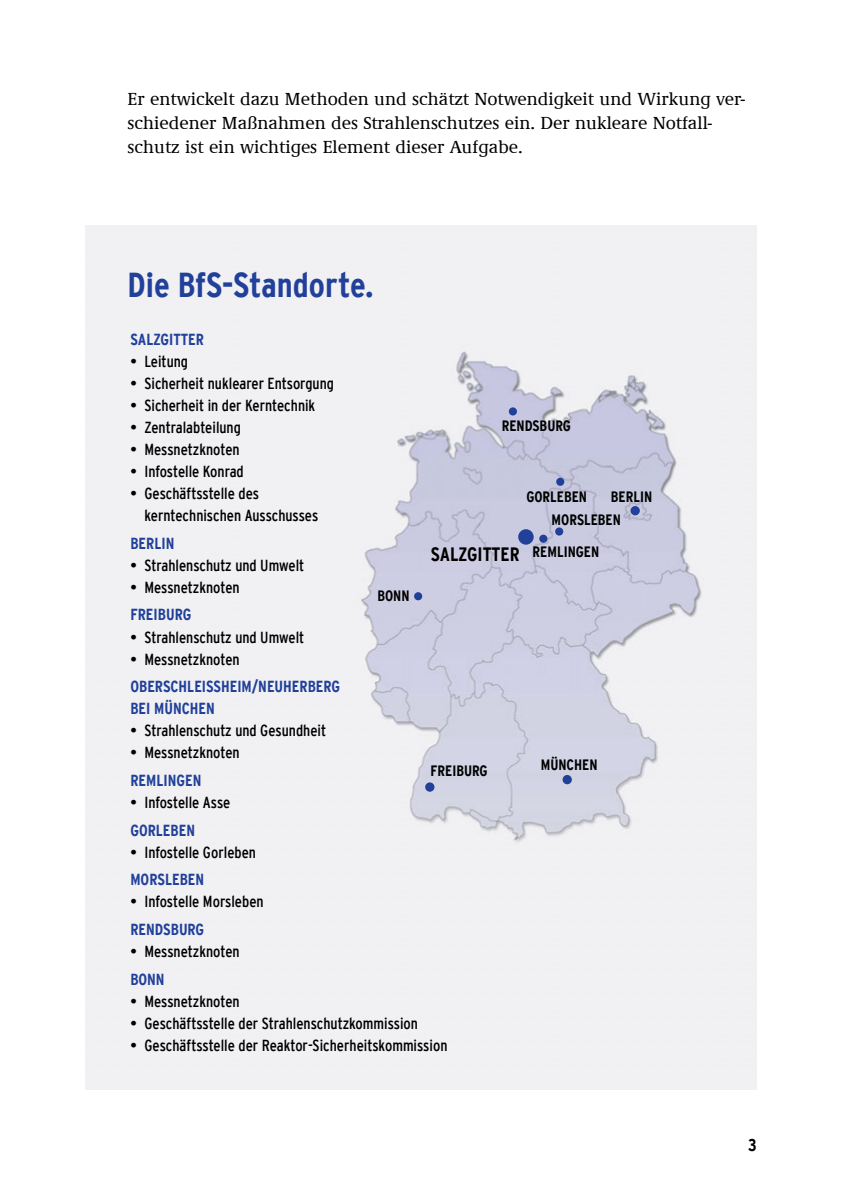
<style>
.page{position:relative;width:842px;height:1191px;background:#fff}
.page>*{position:absolute;margin:0;border:0;box-sizing:border-box;transform-origin:0 0}
.t1{font:700 condensed 34.6px "Interstate";color:#21409a}
.Fließtext{font:700 condensed 19.4px "Interstate";color:#000}
.Fließtext-2{font:500 18px/24px "Demos EF";color:#000}
.t2{font:700 condensed 17px "Interstate";color:#000}
.t3{font:condensed 16px/22px "Interstate";color:#000}
.t4{font:700 condensed 16px/22px "Interstate";color:#21409a}
.Fließtext-3{font:700 condensed 15px "Interstate";color:#000}
</style>
<div class="page">
<img style="left:85px;top:226px;width:672px;height:863px">
<div style="left:518px;top:529px;width:16px;height:15px;background:#21409a;border-radius:50%"></div>
<div style="left:539px;top:534px;width:8px;height:9px;background:#21409a;border-radius:50%"></div>
<div style="left:555px;top:527px;width:8px;height:8px;background:#21409a;border-radius:50%"></div>
<div style="left:556px;top:478px;width:8px;height:8px;background:#21409a;border-radius:50%"></div>
<div style="left:630px;top:506px;width:10px;height:9px;background:#21409a;border-radius:50%"></div>
<div style="left:425px;top:782px;width:9px;height:9px;background:#21409a;border-radius:50%"></div>
<div style="left:563px;top:775px;width:9px;height:9px;background:#21409a;border-radius:50%"></div>
<div style="left:414px;top:592px;width:8px;height:8px;background:#21409a;border-radius:50%"></div>
<div style="left:509px;top:407px;width:8px;height:8px;background:#21409a;border-radius:50%"></div>
<p class="Fließtext-2" style="left:128px;top:87px;width:619px">Er entwickelt dazu Methoden und schätzt Notwendigkeit und Wirkung ver&shy;schiedener Maßnahmen des Strahlenschutzes ein. Der nukleare Notfall&shy;schutz ist ein wichtiges Element dieser Aufgabe.</p>
<p class="t1" style="left:128px;top:265px;width:248px">Die BfS-Standorte.</p>
<p class="t4" style="left:130px;top:328px;width:75px">SALZGITTER</p>
<p class="t3" style="left:130px;top:350px;width:59px">• Leitung</p>
<p class="t3" style="left:130px;top:372px;width:205px">• Sicherheit nuklearer Entsorgung</p>
<p class="t3" style="left:130px;top:394px;width:187px">• Sicherheit in der Kerntechnik</p>
<p class="t3" style="left:130px;top:416px;width:112px">• Zentralabteilung</p>
<p class="t3" style="left:130px;top:438px;width:111px">• Messnetzknoten</p>
<p class="t3" style="left:130px;top:460px;width:115px">• Infostelle Konrad</p>
<p class="t3" style="left:144px;top:482px;width:175px;text-indent:-14px">• Geschäftsstelle des kerntechnischen Ausschusses</p>
<p class="t4" style="left:130px;top:532px;width:46px">BERLIN</p>
<p class="t3" style="left:130px;top:554px;width:175px">• Strahlenschutz und Umwelt</p>
<p class="t3" style="left:130px;top:576px;width:111px">• Messnetzknoten</p>
<p class="t4" style="left:130px;top:604px;width:62px">FREIBURG</p>
<p class="t3" style="left:130px;top:626px;width:175px">• Strahlenschutz und Umwelt</p>
<p class="t3" style="left:130px;top:648px;width:111px">• Messnetzknoten</p>
<p class="t4" style="left:130px;top:675px;width:211px">OBERSCHLEISSHEIM/NEUHERBERG<br>BEI MÜNCHEN</p>
<p class="t3" style="left:130px;top:719px;width:197px">• Strahlenschutz und Gesundheit</p>
<p class="t3" style="left:130px;top:741px;width:111px">• Messnetzknoten</p>
<p class="t4" style="left:130px;top:769px;width:72px">REMLINGEN</p>
<p class="t3" style="left:130px;top:791px;width:101px">• Infostelle Asse</p>
<p class="t4" style="left:130px;top:819px;width:66px">GORLEBEN</p>
<p class="t3" style="left:130px;top:841px;width:127px">• Infostelle Gorleben</p>
<p class="t4" style="left:130px;top:868px;width:75px">MORSLEBEN</p>
<p class="t3" style="left:130px;top:890px;width:135px">• Infostelle Morsleben</p>
<p class="t4" style="left:130px;top:918px;width:75px">RENDSBURG</p>
<p class="t3" style="left:130px;top:940px;width:111px">• Messnetzknoten</p>
<p class="t4" style="left:130px;top:968px;width:36px">BONN</p>
<p class="t3" style="left:130px;top:990px;width:111px">• Messnetzknoten</p>
<p class="t3" style="left:130px;top:1012px;width:289px">• Geschäftsstelle der Strahlenschutzkommission</p>
<p class="t3" style="left:130px;top:1034px;width:319px">• Geschäftsstelle der Reaktor-Sicherheitskommission</p>
<p class="Fließtext-3" style="left:502px;top:417px;width:71px">RENDSBURG</p>
<p class="Fließtext-3" style="left:611px;top:488px;width:43px">BERLIN</p>
<p class="Fließtext-3" style="left:526px;top:488px;width:62px">GORLEBEN</p>
<p class="Fließtext-3" style="left:551px;top:511px;width:71px">MORSLEBEN</p>
<p class="Fließtext-3" style="left:533px;top:543px;width:68px">REMLINGEN</p>
<p class="Fließtext" style="left:431px;top:544px;width:90px">SALZGITTER</p>
<p class="Fließtext-3" style="left:377px;top:587px;width:34px">BONN</p>
<p class="Fließtext-3" style="left:541px;top:756px;width:58px">MÜNCHEN</p>
<p class="Fließtext-3" style="left:431px;top:762px;width:59px">FREIBURG</p>
<p class="t2" style="left:748px;top:1135px;width:10px">3</p>
</div>
